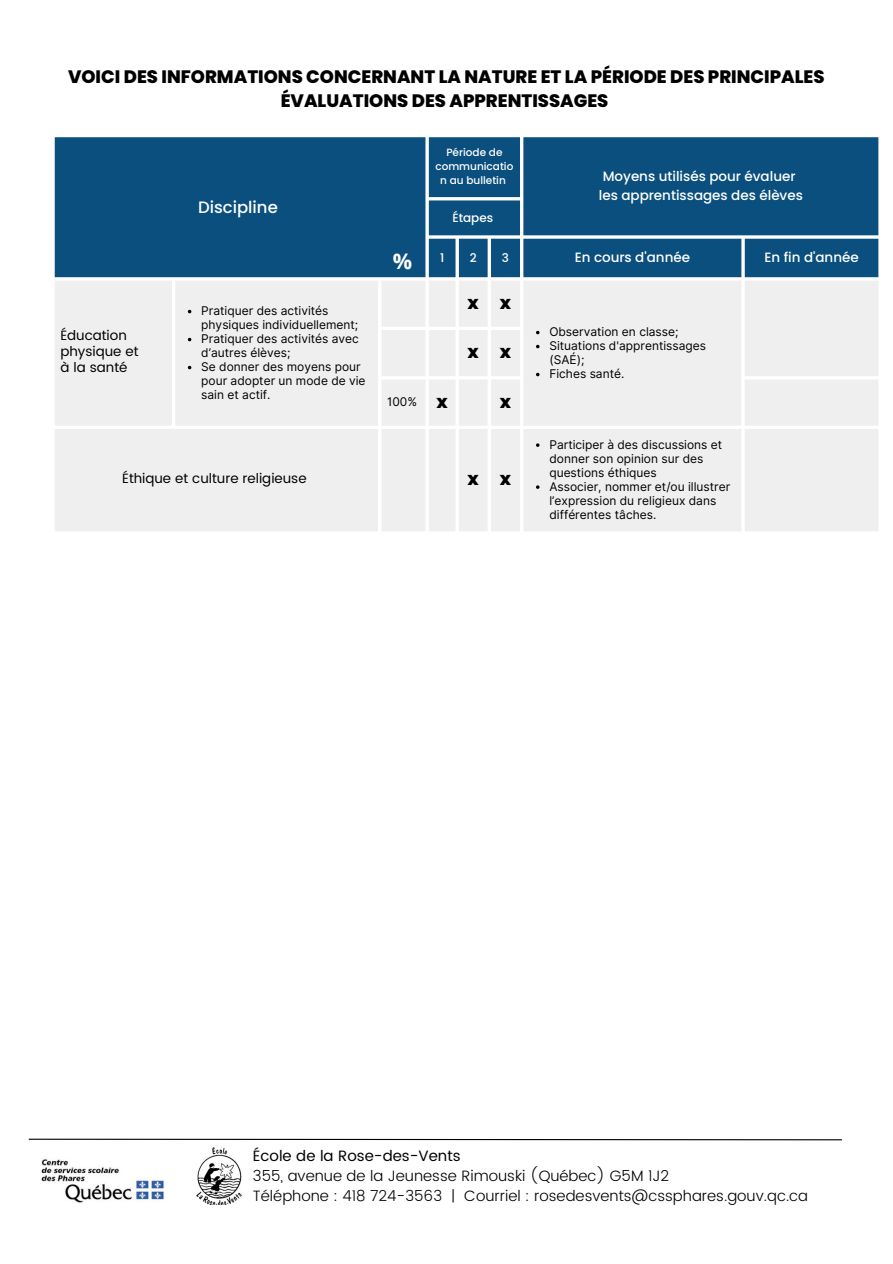
<style>
.page{position:relative;width:893px;height:1264px;background:#fff}
.page>*{position:absolute;margin:0;border:0;box-sizing:border-box;transform-origin:0 0}
.t1{font:700 21.6px "Open Sans";color:#fff}
.t2{font:800 18px/24.8px "Poppins";color:#000;text-align:center}
.t3{font:500 16.5px "Poppins";color:#fff}
.t4{font:300 15px "Poppins";color:#000}
.t5{font:15px "Poppins";color:#000}
.t6{font:500 13.5px "Poppins";color:#fff}
.t7{font:13.5px/15.8px "Poppins";color:#000}
.t8{font:12px/14px "Inter";color:#000}
.t9{font:500 12px "Poppins";color:#fff}
.t10{font:500 10.5px/14px "Poppins";color:#fff;text-align:center}
</style>
<div class="page">
<div style="left:55px;top:137px;width:823px;height:140px;background:#0a4f7d"></div>
<div style="left:55px;top:281px;width:823px;height:250px;background:#efefef"></div>
<svg style="left:536px;top:443px;width:3px;height:4px"></svg>
<svg style="left:536px;top:485px;width:3px;height:4px"></svg>
<svg style="left:28px;top:1138px;width:814px;height:2px"></svg>
<img style="left:196px;top:1147px;width:46px;height:57px">
<img style="left:41px;top:1159px;width:123px;height:44px">
<p class="t2" style="left:68px;top:64px;width:758px">VOICI DES INFORMATIONS CONCERNANT LA NATURE ET LA PÉRIODE DES PRINCIPALES<br>ÉVALUATIONS DES APPRENTISSAGES</p>
<p class="t7" style="left:60px;top:328px;width:80px">Éducation physique et</p>
<p class="t7" style="left:60px;top:359px;width:68px">à la santé</p>
<p class="t3" style="left:198px;top:195px;width:81px">Discipline</p>
<p class="t8" style="left:201px;top:304px;width:158px">Pratiquer des activités physiques individuellement;</p>
<p class="t8" style="left:201px;top:332px;width:159px">Pratiquer des activités avec d’autres élèves;</p>
<p class="t8" style="left:201px;top:360px;width:166px">Se donner des moyens pour pour adopter un mode de vie sain et actif.</p>
<p class="t1" style="left:393px;top:246px;width:21px">%</p>
<p class="t10" style="left:435px;top:145px;width:79px">Période de communicatio n au bulletin</p>
<p class="t9" style="left:452px;top:209px;width:42px">Étapes</p>
<p class="t6" style="left:602px;top:167px;width:194px">Moyens utilisés pour évaluer</p>
<p class="t6" style="left:598px;top:185px;width:205px">les apprentissages des élèves</p>
<p class="t9" style="left:440px;top:249px;width:6px">1</p>
<p class="t9" style="left:470px;top:249px;width:8px">2</p>
<p class="t9" style="left:502px;top:249px;width:9px">3</p>
<p class="t6" style="left:574px;top:248px;width:117px">En cours d'année</p>
<p class="t6" style="left:764px;top:248px;width:96px">En fin d'année</p>
<p class="t2" style="left:467px;top:290px;width:13px">x</p>
<p class="t2" style="left:500px;top:290px;width:13px">x</p>
<p class="t2" style="left:467px;top:340px;width:13px">x</p>
<p class="t2" style="left:500px;top:340px;width:13px">x</p>
<p class="t8" style="left:549px;top:325px;width:131px">Observation en classe;</p>
<p class="t8" style="left:549px;top:339px;width:158px">Situations d'apprentissages (SAÉ);</p>
<p class="t8" style="left:549px;top:367px;width:76px">Fiches santé.</p>
<p class="t8" style="left:387px;top:395px;width:31px">100%</p>
<p class="t2" style="left:436px;top:389px;width:13px">x</p>
<p class="t2" style="left:500px;top:389px;width:13px">x</p>
<p class="t7" style="left:122px;top:470px;width:186px">Éthique et culture religieuse</p>
<p class="t2" style="left:467px;top:466px;width:13px">x</p>
<p class="t2" style="left:500px;top:466px;width:13px">x</p>
<p class="t8" style="left:549px;top:437px;width:174px">Participer à des discussions et donner son opinion sur des questions éthiques</p>
<p class="t8" style="left:549px;top:479px;width:182px">Associer, nommer et/ou illustrer l’expression du religieux dans différentes tâches.</p>
<p class="t5" style="left:253px;top:1146px;width:209px">École de la Rose-des-Vents</p>
<p class="t4" style="left:253px;top:1167px;width:417px">355, avenue de la Jeunesse Rimouski (Québec) G5M 1J2</p>
<p class="t4" style="left:253px;top:1187px;width:556px">Téléphone : 418 724-3563 | Courriel : rosedesvents@cssphares.gouv.qc.ca</p>
</div>
